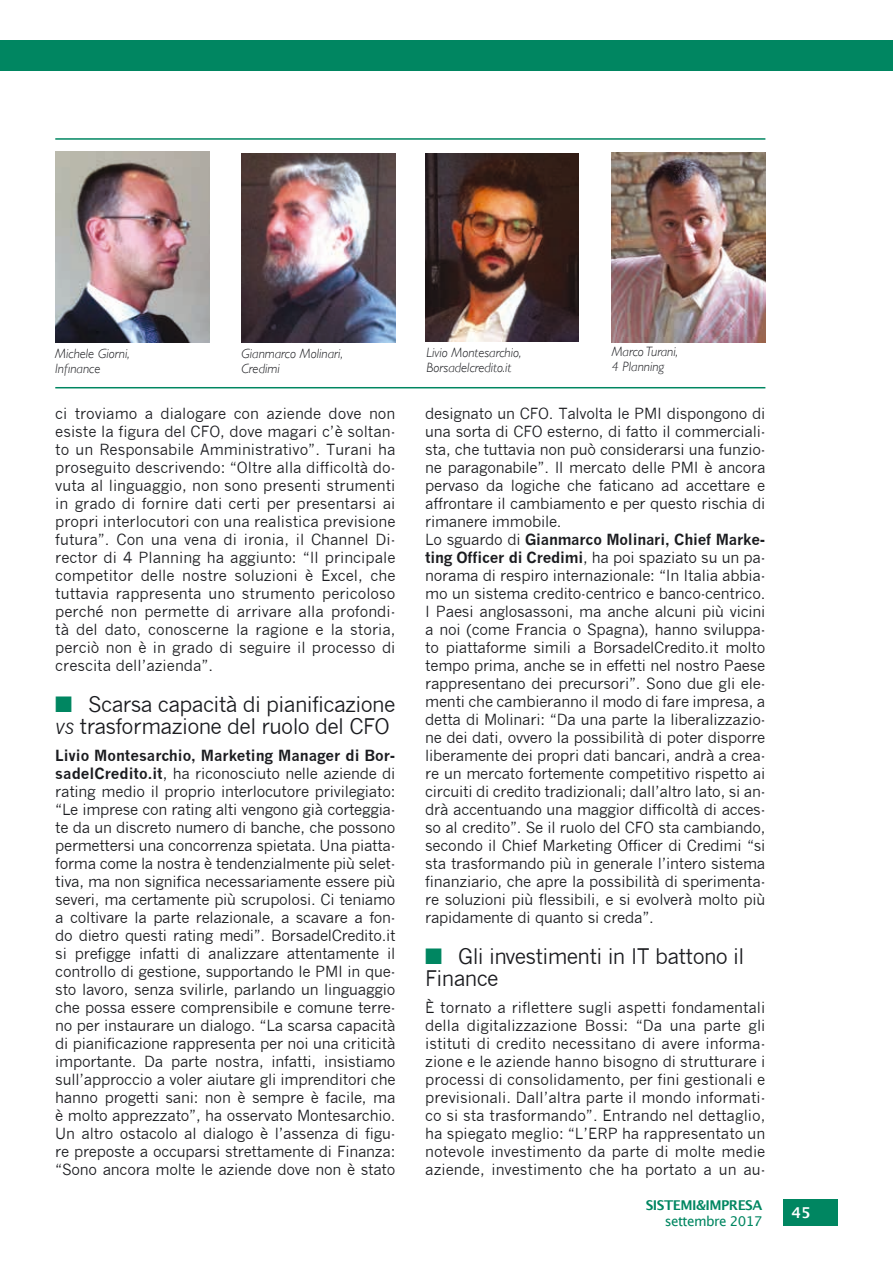
<style>
.page{position:relative;width:893px;height:1263px;background:#fff}
.page>*{position:absolute;margin:0;border:0;box-sizing:border-box;transform-origin:0 0}
.t1{font:21px/22.5px "News Gothic";letter-spacing:-.03em;color:#1b1c20}
.t2{font:15px/18px "News Gothic";letter-spacing:-.015em;color:#1b1c20;text-align:justify}
.t3{font:600 15px "Lucida Sans";color:#fff}
.t4{font:italic 300 13.5px/15px "Gill Sans";color:#1b1c20}
.t5{font:700 13.5px "Lucida Grande";letter-spacing:-.04em;color:#008661}
.t6{font:13.5px "Lucida Grande";letter-spacing:-.04em;color:#008661}
.s1{color:#008661}
.s2{font-style:italic}
.s3{font-weight:700}
</style>
<div class="page">
<div style="left:784px;top:1199px;width:54px;height:27px;background:#008661"></div>
<div style="left:0;top:40px;width:893px;height:31px;background:#008661"></div>
<hr style="left:55px;top:387px;width:710px;height:1px;background:#008661">
<hr style="left:55px;top:138px;width:710px;height:2px;background:#008661">
<img style="left:55px;top:152px;width:155px;height:190px">
<img style="left:242px;top:153px;width:153px;height:190px">
<img style="left:425px;top:153px;width:153px;height:189px">
<img style="left:612px;top:153px;width:153px;height:189px">
<p class="t4" style="left:242px;top:346px;width:103px">Gianmarco Molinari,<br>Credimi</p>
<p class="t4" style="left:612px;top:344px;width:68px">Marco Turani,<br>4 Planning</p>
<p class="t2" style="left:55px;top:405px;width:342px">ci troviamo a dialogare con aziende dove non esiste la figura del CFO, dove magari c’è soltan&shy;to un Responsabile Amministrativo”. Turani ha proseguito descrivendo: “Oltre alla difficoltà do&shy;vuta al linguaggio, non sono presenti strumenti in grado di fornire dati certi per presentarsi ai propri interlocutori con una realistica previsione futura”. Con una vena di ironia, il Channel Di&shy;rector di 4 Planning ha aggiunto: “Il principale competitor delle nostre soluzioni è Excel, che tuttavia rappresenta uno strumento pericoloso perché non permette di arrivare alla profondi&shy;tà del dato, conoscerne la ragione e la storia, perciò non è in grado di seguire il processo di crescita dell’azienda”.</p>
<h1 class="t1" style="left:55px;top:693px;width:342px"><span class="s1">■</span> Scarsa capacità di pianificazione <span class="s2">vs</span> trasformazione del ruolo del CFO</h1>
<p class="t2" style="left:55px;top:747px;width:342px"><span class="s3">Livio Montesarchio, Marketing Manager di Bor&shy;sadelCredito.it</span>, ha riconosciuto nelle aziende di rating medio il proprio interlocutore privilegiato: “Le imprese con rating alti vengono già corteggia&shy;te da un discreto numero di banche, che possono permettersi una concorrenza spietata. Una piatta&shy;forma come la nostra è tendenzialmente più selet&shy;tiva, ma non significa necessariamente essere più severi, ma certamente più scrupolosi. Ci teniamo a coltivare la parte relazionale, a scavare a fon&shy;do dietro questi rating medi”. BorsadelCredito.it si prefigge infatti di analizzare attentamente il controllo di gestione, supportando le PMI in que&shy;sto lavoro, senza svilirle, parlando un linguaggio che possa essere comprensibile e comune terre&shy;no per instaurare un dialogo. “La scarsa capacità di pianificazione rappresenta per noi una criticità importante. Da parte nostra, infatti, insistiamo sull’approccio a voler aiutare gli imprenditori che hanno progetti sani: non è sempre è facile, ma è molto apprezzato”, ha osservato Montesarchio.<br>Un altro ostacolo al dialogo è l’assenza di figu&shy;re preposte a occuparsi strettamente di Finanza: “Sono ancora molte le aziende dove non è stato</p>
<p class="t4" style="left:55px;top:346px;width:76px">Michele Giorni,<br>Infinance</p>
<p class="t4" style="left:426px;top:345px;width:96px">Livio Montesarchio,<br>Borsadelcredito.it</p>
<p class="t2" style="left:425px;top:405px;width:342px;text-align:left">designato un CFO. Talvolta le PMI dispongono di una sorta di CFO esterno, di fatto il commerciali&shy;sta, che tuttavia non può considerarsi una funzio&shy;ne paragonabile”. Il mercato delle PMI è ancora pervaso da logiche che faticano ad accettare e affrontare il cambiamento e per questo rischia di rimanere immobile.<br>Lo sguardo di <span class="s3">Gianmarco Molinari, Chief Marke&shy;ting Officer di Credimi</span>, ha poi spaziato su un pa&shy;norama di respiro internazionale: “In Italia abbia&shy;mo un sistema credito-centrico e banco-centrico.<br>I Paesi anglosassoni, ma anche alcuni più vicini a noi (come Francia o Spagna), hanno sviluppa&shy;to piattaforme simili a BorsadelCredito.it molto tempo prima, anche se in effetti nel nostro Paese rappresentano dei precursori”. Sono due gli ele&shy;menti che cambieranno il modo di fare impresa, a detta di Molinari: “Da una parte la liberalizzazio&shy;ne dei dati, ovvero la possibilità di poter disporre liberamente dei propri dati bancari, andrà a crea&shy;re un mercato fortemente competitivo rispetto ai circuiti di credito tradizionali; dall’altro lato, si an&shy;drà accentuando una maggior difficoltà di acces&shy;so al credito”. Se il ruolo del CFO sta cambiando, secondo il Chief Marketing Officer di Credimi “si sta trasformando più in generale l’intero sistema finanziario, che apre la possibilità di sperimenta&shy;re soluzioni più flessibili, e si evolverà molto più rapidamente di quanto si creda”.</p>
<h1 class="t1" style="left:425px;top:945px;width:321px"><span class="s1">■</span> Gli investimenti in IT battono il<br>Finance</h1>
<p class="t2" style="left:425px;top:999px;width:342px">È tornato a riflettere sugli aspetti fondamentali della digitalizzazione Bossi: “Da una parte gli istituti di credito necessitano di avere informa&shy;zione e le aziende hanno bisogno di strutturare i processi di consolidamento, per fini gestionali e previsionali. Dall’altra parte il mondo informati&shy;co si sta trasformando”. Entrando nel dettaglio, ha spiegato meglio: “L’ERP ha rappresentato un notevole investimento da parte di molte medie aziende, investimento che ha portato a un au-</p>
<p class="t5" style="left:646px;top:1194px;width:118px">SISTEMI&amp;IMPRESA</p>
<p class="t6" style="left:665px;top:1213px;width:99px">settembre 2017</p>
<p class="t3" style="left:792px;top:1204px;width:21px">45</p>
</div>
